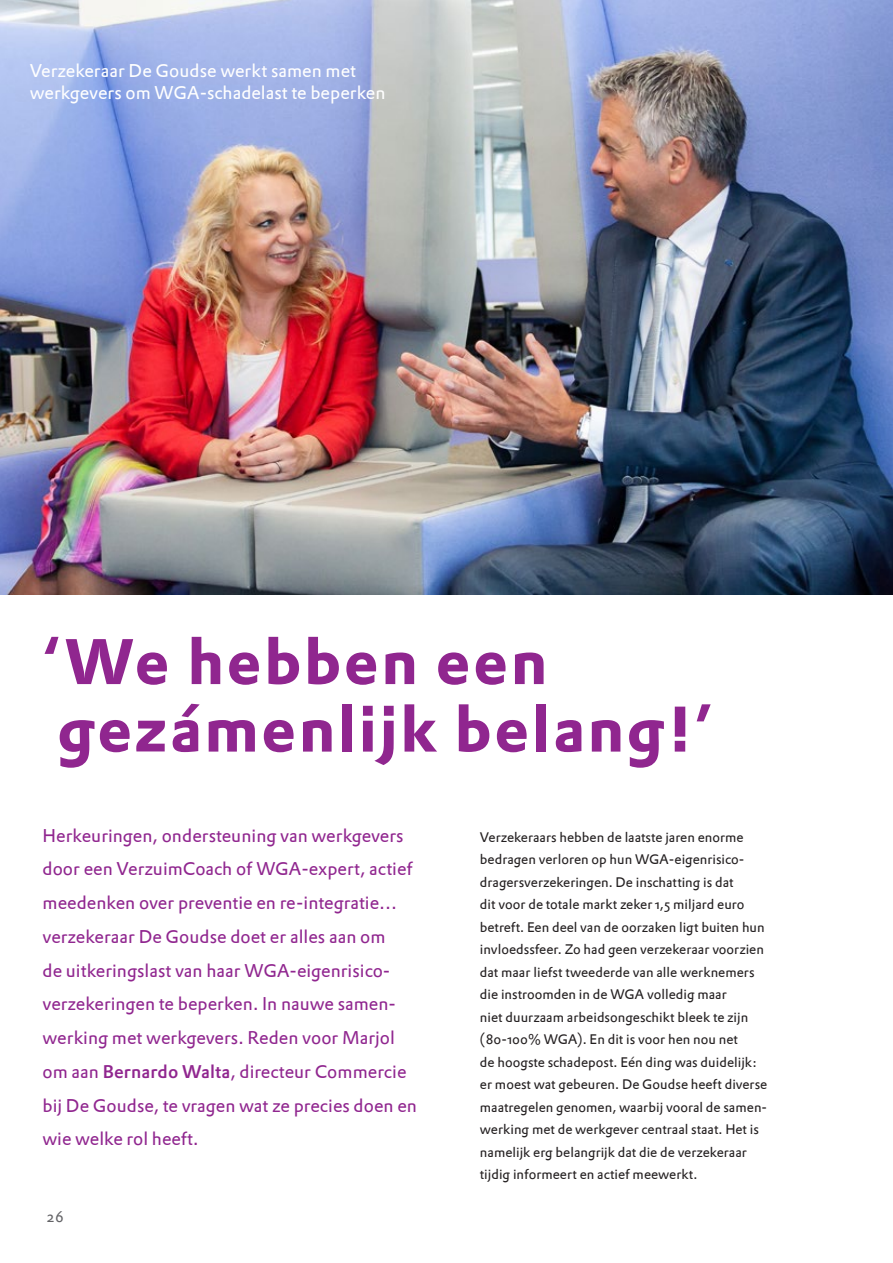
<style>
.page{position:relative;width:893px;height:1263px;background:#fff}
.page>*{position:absolute;margin:0;border:0;box-sizing:border-box;transform-origin:0 0}
.kop_42_bold{font:700 63px "DTL Prokyon ST";letter-spacing:.04em;color:#90268f}
.N-Intro_groot{font:18px/33.8px "DTL Prokyon ST";letter-spacing:.005em;color:#90268f}
.plat_wit{font:18px/22.5px "DTL Prokyon ST";letter-spacing:.005em;color:#fff}
.t1{font:15px "DTL Prokyon ST";color:#636366}
.N-Intro_groot-2{font:13.5px/22.5px "DTL Prokyon ST";letter-spacing:.005em;color:#231f20}
.s1{font-family:"DTL Prokyon TOT";font-weight:500}
</style>
<div class="page">
<img style="left:0;top:0;width:893px;height:594px">
<p class="plat_wit" style="left:30px;top:59px;width:357px">Verzekeraar De Goudse werkt samen met werkgevers om WGA-schadelast te beperken</p>
<p class="kop_42_bold" style="left:43px;top:620px;width:506px">‘We hebben een</p>
<p class="kop_42_bold" style="left:58px;top:688px;width:656px">gezámenlijk belang!’</p>
<p class="N-Intro_groot" style="left:43px;top:818px;width:372px">Herkeuringen, ondersteuning van werkgevers door een VerzuimCoach of WGA-expert, actief meedenken over preventie en re-integratie… verzekeraar De Goudse doet er alles aan om<br>de uitkeringslast van haar WGA-eigenrisico&shy;verzekeringen te beperken. In nauwe samen&shy;werking met werkgevers. Reden voor Marjol</p>
<p class="N-Intro_groot" style="left:43px;top:1054px;width:365px">om aan <span class="s1">Bernardo Walta</span>, directeur Commercie</p>
<p class="N-Intro_groot" style="left:43px;top:1088px;width:376px">bij De Goudse, te vragen wat ze precies doen en</p>
<p class="N-Intro_groot" style="left:43px;top:1122px;width:158px">wie welke rol heeft.</p>
<p class="t1" style="left:47px;top:1207px;width:19px">26</p>
<p class="N-Intro_groot-2" style="left:480px;top:825px;width:289px">Verzekeraars hebben de laatste jaren enorme bedragen verloren op hun WGA-eigenrisico&shy;dragersverzekeringen. De inschatting is dat<br>dit voor de totale markt zeker 1,5 miljard euro betreft. Een deel van de oorzaken ligt buiten hun invloedssfeer. Zo had geen verzekeraar voorzien dat maar liefst tweederde van alle werknemers die instroomden in de WGA volledig maar<br>niet duurzaam arbeidsongeschikt bleek te zijn (80-100% WGA). En dit is voor hen nou net<br>de hoogste schadepost. Eén ding was duidelijk: er moest wat gebeuren. De Goudse heeft diverse maatregelen genomen, waarbij vooral de samen-</p>
<p class="N-Intro_groot-2" style="left:480px;top:1118px;width:281px">werking met de werkgever centraal staat. Het is namelijk erg belangrijk dat die de verzekeraar tijdig informeert en actief meewerkt.</p>
</div>
